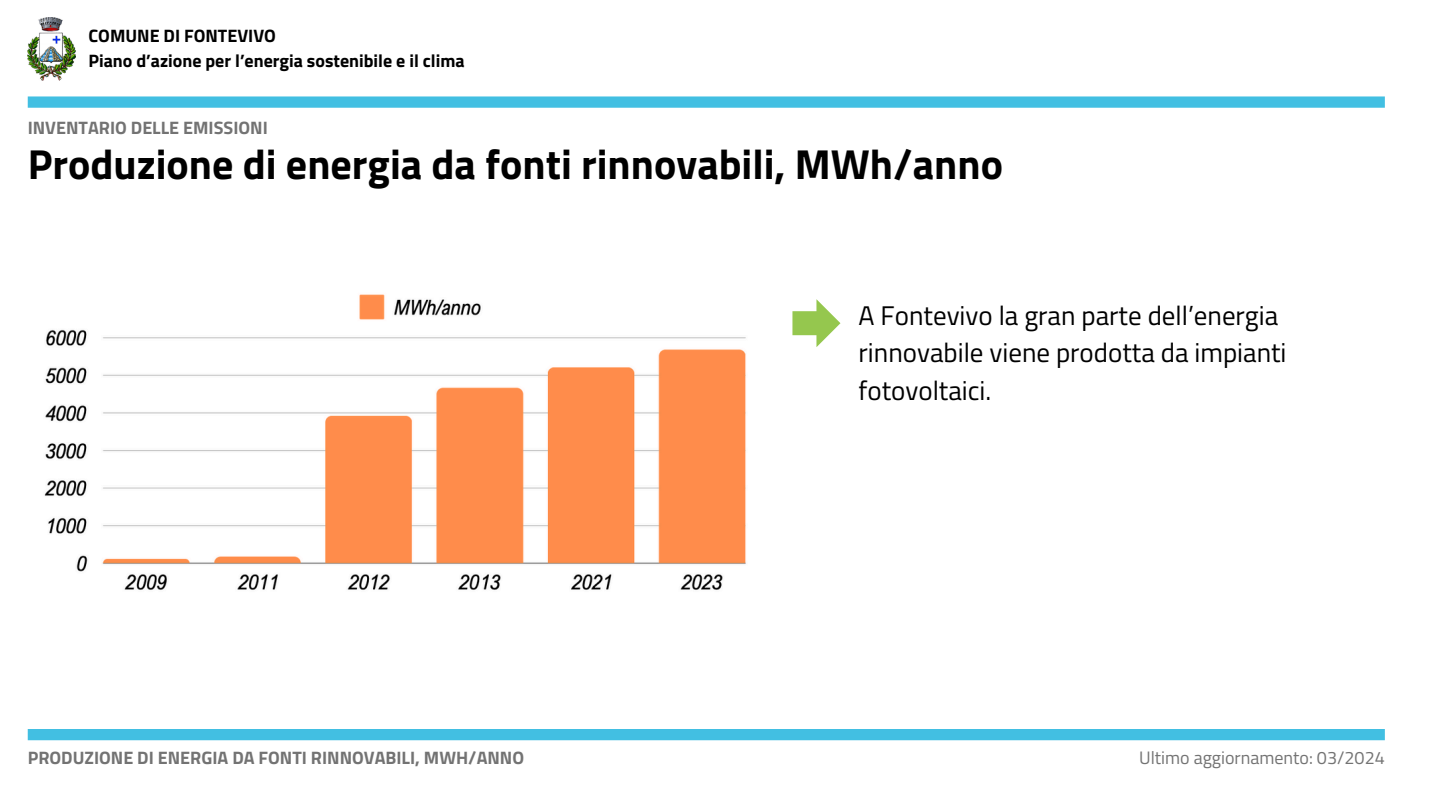
<style>
.page{position:relative;width:1440px;height:810px;background:#fff}
.page>*{position:absolute;margin:0;border:0;box-sizing:border-box;transform-origin:0 0}
.t1{font:700 42px "Titillium Web";color:#000}
.t2{font:27px/37.5px "Titillium Web";color:#000}
.t3{font:700 18px "Titillium Web";color:#737373}
.t4{font:700 18px/24.8px "Titillium Web";color:#000}
.t5{font:18px "Titillium Web";color:#737373}
</style>
<div class="page">
<div style="left:28px;top:96px;width:1357px;height:12px;background:#42bfe2"></div>
<div style="left:28px;top:729px;width:1357px;height:11px;background:#42bfe2"></div>
<svg style="left:792px;top:299px;width:48px;height:48px"></svg>
<img style="left:28px;top:17px;width:48px;height:63px">
<img style="left:44px;top:294px;width:702px;height:296px">
<h1 class="t4" style="left:89px;top:23px;width:378px">COMUNE DI FONTEVIVO<br>Piano d’azione per l’energia sostenibile e il clima</h1>
<h4 class="t3" style="left:28px;top:114px;width:242px">INVENTARIO DELLE EMISSIONI</h4>
<h3 class="t1" style="left:28px;top:132px;width:977px">Produzione di energia da fonti rinnovabili, MWh/anno</h3>
<p class="t3" style="left:28px;top:744px;width:498px">PRODUZIONE DI ENERGIA DA FONTI RINNOVABILI, MWH/ANNO</p>
<p class="t2" style="left:859px;top:296px;width:429px">A Fontevivo la gran parte dell’energia rinnovabile viene prodotta da impianti fotovoltaici.</p>
<p class="t5" style="left:1139px;top:744px;width:247px">Ultimo aggiornamento: 03/2024</p>
</div>
